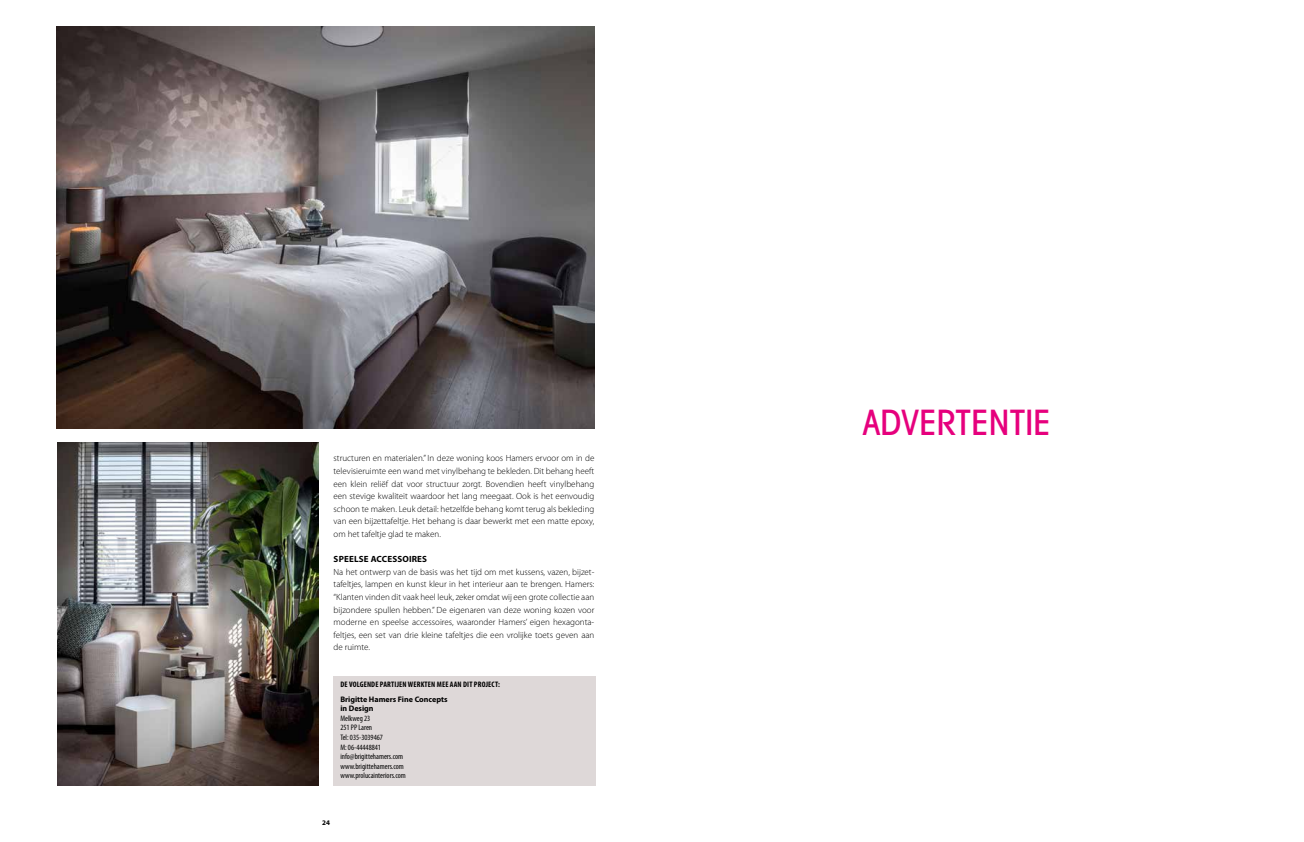
<style>
.page{position:relative;width:1304px;height:842px;background:#fff}
.page>*{position:absolute;margin:0;border:0;box-sizing:border-box;transform-origin:0 0}
.t1{font:500 condensed 35px "Avant Garde";color:#e6007d}
.t2{font:300 9px/12.6px "Myriad Pro";color:#000;text-align:justify}
.t3{font:700 9px "Myriad Pro";letter-spacing:.02em;color:#000}
.t4{font:condensed 8px/9.6px "Myriad Pro";color:#000}
.t5{font:700 condensed 8px "Myriad Pro";letter-spacing:.02em;color:#000}
.t6{font:700 8px/9.6px "Myriad Pro";color:#000}
.t7{font:700 7px "Myriad Pro";color:#000}
</style>
<div class="page">
<div style="left:333px;top:676px;width:262px;height:109px;background:#ded8d8"></div>
<img style="left:57px;top:27px;width:537px;height:401px">
<img style="left:58px;top:442px;width:260px;height:344px">
<p class="t2" style="left:334px;top:452px;width:262px">structuren en materialen.” In deze woning koos Hamers ervoor om in de televisieruimte een wand met vinylbehang te bekleden. Dit behang heeft een klein reliëf dat voor structuur zorgt. Bovendien heeft vinylbehang een stevige kwaliteit waardoor het lang meegaat. Ook is het eenvoudig schoon te maken. Leuk detail: hetzelfde behang komt terug als bekleding van een bijzettafeltje. Het behang is daar bewerkt met een matte epoxy, om het tafeltje glad te maken.</p>
<p class="t3" style="left:334px;top:554px;width:95px">SPEELSE ACCESSOIRES</p>
<p class="t2" style="left:334px;top:566px;width:262px">Na het ontwerp van de basis was het tijd om met kussens, vazen, bijzet&shy;tafeltjes, lampen en kunst kleur in het interieur aan te brengen. Hamers: “Klanten vinden dit vaak heel leuk, zeker omdat wij een grote collectie aan bijzondere spullen hebben.” De eigenaren van deze woning kozen voor moderne en speelse accessoires, waaronder Hamers’ eigen hexagonta&shy;feltjes, een set van drie kleine tafeltjes die een vrolijke toets geven aan de ruimte.</p>
<p class="t5" style="left:340px;top:679px;width:161px">DE VOLGENDE PARTIJEN WERKTEN MEE AAN DIT PROJECT:</p>
<p class="t6" style="left:340px;top:694px;width:109px">Brigitte Hamers Fine Concepts in Design</p>
<p class="t4" style="left:340px;top:713px;width:67px">Melkweg 23<br>251 PP Laren<br>Tel: 035-3039467<br>M: 06-44448841 info@brigittehamers.com www.brigittehamers.com www.prolucainteriors.com</p>
<p class="t7" style="left:322px;top:818px;width:9px">24</p>
<h1 class="t1" style="left:863px;top:401px;width:189px">ADVERTENTIE</h1>
</div>
